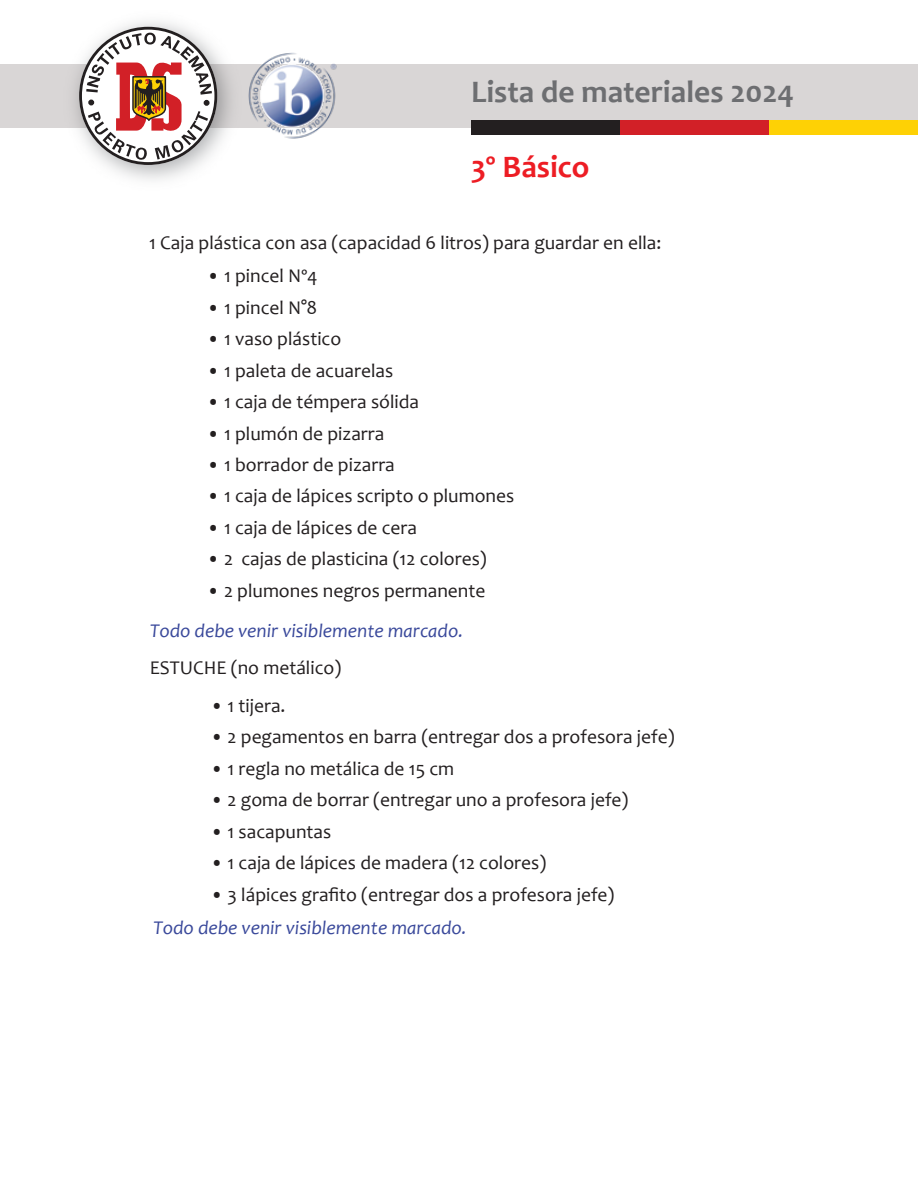
<style>
.page{position:relative;width:918px;height:1188px;background:#fff}
.page>*{position:absolute;margin:0;border:0;box-sizing:border-box;transform-origin:0 0}
.t1{font:700 31.5px "Candara";color:#6d6e71}
.t2{font:700 31.5px "Candara";color:#ed1d24}
.t3{font:19.5px "Candara";color:#231f20}
.t4{font:italic 19.5px "Candara";color:#3a499b}
</style>
<div class="page">
<div style="left:0;top:64px;width:917px;height:64px;background:#d9d6d6"></div>
<div style="left:471px;top:120px;width:149px;height:15px;background:#231f20"></div>
<div style="left:620px;top:120px;width:149px;height:15px;background:#d22027"></div>
<div style="left:769px;top:120px;width:149px;height:15px;background:#fed105"></div>
<img style="left:74px;top:21px;width:157px;height:160px">
<svg style="left:79px;top:27px;width:138px;height:138px"></svg>
<svg style="left:86px;top:33px;width:126px;height:127px"></svg>
<img style="left:248px;top:52px;width:89px;height:87px">
<h1 class="t1" style="left:471px;top:72px;width:325px">Lista de materiales 2024</h1>
<h1 class="t2" style="left:471px;top:147px;width:120px">3º Básico</h1>
<p class="t3" style="left:149px;top:230px;width:514px">1 Caja plástica con asa (capacidad 6 litros) para guardar en ella:</p>
<p class="t3" style="left:207px;top:263px;width:112px">• 1 pincel Nº4</p>
<p class="t3" style="left:207px;top:295px;width:112px">• 1 pincel N°8</p>
<p class="t3" style="left:207px;top:326px;width:136px">• 1 vaso plástico</p>
<p class="t3" style="left:207px;top:358px;width:188px">• 1 paleta de acuarelas</p>
<p class="t3" style="left:207px;top:389px;width:214px">• 1 caja de témpera sólida</p>
<p class="t3" style="left:207px;top:421px;width:179px">• 1 plumón de pizarra</p>
<p class="t3" style="left:207px;top:452px;width:189px">• 1 borrador de pizarra</p>
<p class="t3" style="left:207px;top:484px;width:309px">• 1 caja de lápices scripto o plumones</p>
<p class="t3" style="left:207px;top:515px;width:212px">• 1 caja de lápices de cera</p>
<p class="t3" style="left:207px;top:547px;width:281px">• 2 cajas de plasticina (12 colores)</p>
<p class="t3" style="left:207px;top:578px;width:280px">• 2 plumones negros permanente</p>
<p class="t4" style="left:150px;top:618px;width:315px">Todo debe venir visiblemente marcado.</p>
<p class="t3" style="left:150px;top:655px;width:193px">ESTUCHE (no metálico)</p>
<p class="t3" style="left:210px;top:693px;width:77px">• 1 tijera.</p>
<p class="t3" style="left:210px;top:725px;width:466px">• 2 pegamentos en barra (entregar dos a profesora jefe)</p>
<p class="t3" style="left:210px;top:756px;width:245px">• 1 regla no metálica de 15 cm</p>
<p class="t3" style="left:210px;top:788px;width:420px">• 2 goma de borrar (entregar uno a profesora jefe)</p>
<p class="t3" style="left:210px;top:819px;width:122px">• 1 sacapuntas</p>
<p class="t3" style="left:210px;top:851px;width:337px">• 1 caja de lápices de madera (12 colores)</p>
<p class="t3" style="left:210px;top:882px;width:406px">• 3 lápices grafito (entregar dos a profesora jefe)</p>
<p class="t4" style="left:153px;top:915px;width:315px">Todo debe venir visiblemente marcado.</p>
</div>
